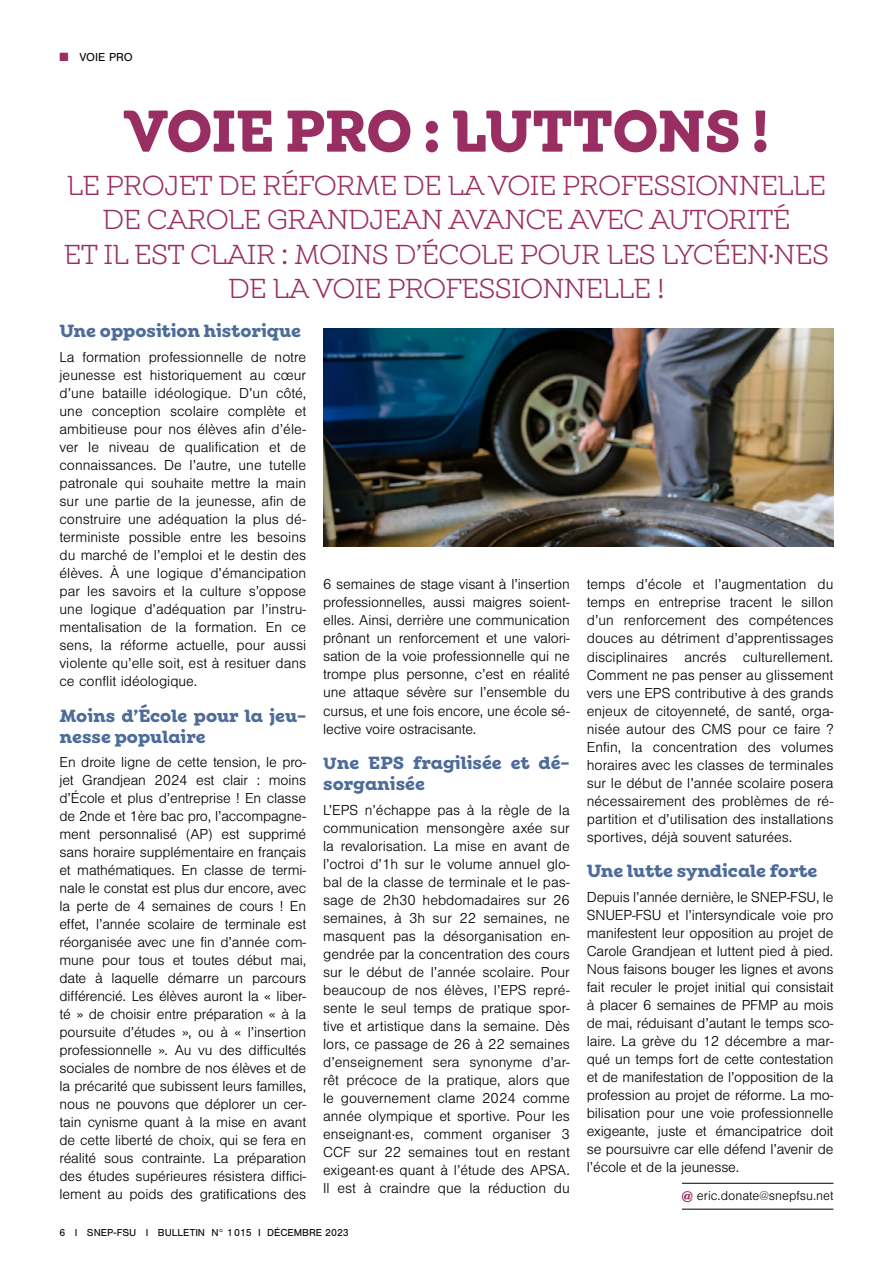
<style>
.page{position:relative;width:893px;height:1263px;background:#fff}
.page>*{position:absolute;margin:0;border:0;box-sizing:border-box;transform-origin:0 0}
.t1{font:700 60px "Winden Alt";letter-spacing:-.02em;color:#992e63;scale:.96 1}
.t2{font:28.5px/34.5px "Winden Alt";letter-spacing:-.02em;color:#992e63;text-align:center}
.t3{font:700 18px/21px "Winden Alt";color:#4e6c99}
.t4{font:300 15px/18px "Nimbus San";letter-spacing:-.01em;color:#000;text-align:justify}
.t5{font:300 13.5px "Nimbus San";color:#000}
.t6{font:12px "Nimbus San";color:#000}
.t7{font:10.5px "Nimbus San";color:#000}
.s1{color:#992e63}
.s2{font-size:16.5px}
.s3{font-weight:900;font-size:16.5px;color:#992e63}
</style>
<div class="page">
<hr style="left:682px;top:1183px;width:151px;height:1px;background:#000">
<hr style="left:682px;top:1209px;width:151px;height:1px;background:#000">
<img style="left:323px;top:328px;width:510px;height:218px">
<hr style="left:892px;top:0;width:1px;height:1263px;background:#f7b17b">
<p class="t6" style="left:60px;top:51px;width:75px"><span class="s1">■</span> VOIE PRO</p>
<h1 class="t1" style="left:124px;top:92px;width:674px">VOIE PRO : LUTTONS !</h1>
<h2 class="t2" style="left:64px;top:168px;width:767px">LE PROJET DE RÉFORME DE LA VOIE PROFESSIONNELLE DE CAROLE GRANDJEAN AVANCE AVEC AUTORITÉ<br>ET IL EST CLAIR : MOINS D’ÉCOLE POUR LES LYCÉEN·NES DE LA VOIE PROFESSIONNELLE !</h2>
<p class="t3" style="left:60px;top:321px;width:243px">Une opposition historique</p>
<p class="t4" style="left:60px;top:348px;width:248px">La formation professionnelle de notre jeunesse est historiquement au cœur d’une bataille idéologique. D’un côté, une conception scolaire complète et ambitieuse pour nos élèves afin d’éle&shy;ver le niveau de qualification et de connaissances. De l’autre, une tutelle patronale qui souhaite mettre la main sur une partie de la jeunesse, afin de construire une adéquation la plus dé&shy;terministe possible entre les besoins du marché de l’emploi et le destin des élèves. À une logique d’émancipation par les savoirs et la culture s’oppose une logique d’adéquation par l’instru&shy;mentalisation de la formation. En ce sens, la réforme actuelle, pour aussi violente qu’elle soit, est à resituer dans ce conflit idéologique.</p>
<p class="t3" style="left:60px;top:705px;width:248px">Moins d’École pour la jeu&shy;nesse populaire</p>
<p class="t4" style="left:60px;top:754px;width:248px">En droite ligne de cette tension, le pro&shy;jet Grandjean 2024 est clair : moins d’École et plus d’entreprise ! En classe de 2nde et 1ère bac pro, l’accompagne&shy;ment personnalisé (AP) est supprimé sans horaire supplémentaire en français et mathématiques. En classe de termi&shy;nale le constat est plus dur encore, avec la perte de 4 semaines de cours ! En effet, l’année scolaire de terminale est réorganisée avec une fin d’année com&shy;mune pour tous et toutes début mai, date à laquelle démarre un parcours différencié. Les élèves auront la « liber&shy;té » de choisir entre préparation « à la poursuite d’études », ou à « l’insertion professionnelle ». Au vu des difficultés sociales de nombre de nos élèves et de la précarité que subissent leurs familles, nous ne pouvons que déplorer un cer&shy;tain cynisme quant à la mise en avant de cette liberté de choix, qui se fera en réalité sous contrainte. La préparation des études supérieures résistera diffici&shy;lement au poids des gratifications des</p>
<p class="t4" style="left:323px;top:576px;width:248px">6 semaines de stage visant à l’insertion professionnelles, aussi maigres soient&shy;elles. Ainsi, derrière une communication prônant un renforcement et une valori&shy;sation de la voie professionnelle qui ne trompe plus personne, c’est en réalité une attaque sévère sur l’ensemble du cursus, et une fois encore, une école sé&shy;lective voire ostracisante.</p>
<p class="t3" style="left:323px;top:753px;width:248px"><span class="s2">U</span>ne EPS fragilisée et dé&shy;sorganisée</p>
<p class="t4" style="left:323px;top:801px;width:248px">L’EPS n’échappe pas à la règle de la communication mensongère axée sur la revalorisation. La mise en avant de l’octroi d’1h sur le volume annuel glo&shy;bal de la classe de terminale et le pas&shy;sage de 2h30 hebdomadaires sur 26 semaines, à 3h sur 22 semaines, ne masquent pas la désorganisation en&shy;gendrée par la concentration des cours sur le début de l’année scolaire. Pour beaucoup de nos élèves, l’EPS repré&shy;sente le seul temps de pratique spor&shy;tive et artistique dans la semaine. Dès lors, ce passage de 26 à 22 semaines d’enseignement sera synonyme d’ar&shy;rêt précoce de la pratique, alors que le gouvernement clame 2024 comme année olympique et sportive. Pour les enseignant·es, comment organiser 3<br>CCF sur 22 semaines tout en restant exigeant·es quant à l’étude des APSA.<br>Il est à craindre que la réduction du</p>
<p class="t4" style="left:587px;top:576px;width:248px">temps d’école et l’augmentation du temps en entreprise tracent le sillon d’un renforcement des compétences douces au détriment d’apprentissages disciplinaires ancrés culturellement.<br>Comment ne pas penser au glissement vers une EPS contributive à des grands enjeux de citoyenneté, de santé, orga&shy;nisée autour des CMS pour ce faire ?<br>Enfin, la concentration des volumes horaires avec les classes de terminales sur le début de l’année scolaire posera nécessairement des problèmes de ré&shy;partition et d’utilisation des installations sportives, déjà souvent saturées.</p>
<p class="t3" style="left:587px;top:861px;width:232px">Une lutte syndicale forte</p>
<p class="t4" style="left:587px;top:888px;width:248px">Depuis l’année dernière, le SNEP-FSU, le SNUEP-FSU et l’intersyndicale voie pro manifestent leur opposition au projet de Carole Grandjean et luttent pied à pied.<br>Nous faisons bouger les lignes et avons fait reculer le projet initial qui consistait à placer 6 semaines de PFMP au mois de mai, réduisant d’autant le temps sco&shy;laire. La grève du 12 décembre a mar&shy;qué un temps fort de cette contestation et de manifestation de l’opposition de la profession au projet de réforme. La mo&shy;bilisation pour une voie professionnelle exigeante, juste et émancipatrice doit se poursuivre car elle défend l’avenir de l’école et de la jeunesse.</p>
<p class="t5" style="left:682px;top:1189px;width:153px"><span class="s3">@</span> eric.donate@snepfsu.net</p>
<p class="t7" style="left:60px;top:1227px;width:291px">6 I SNEP-FSU I BULLETIN N° 1015 I DÉCEMBRE 2023</p>
</div>
